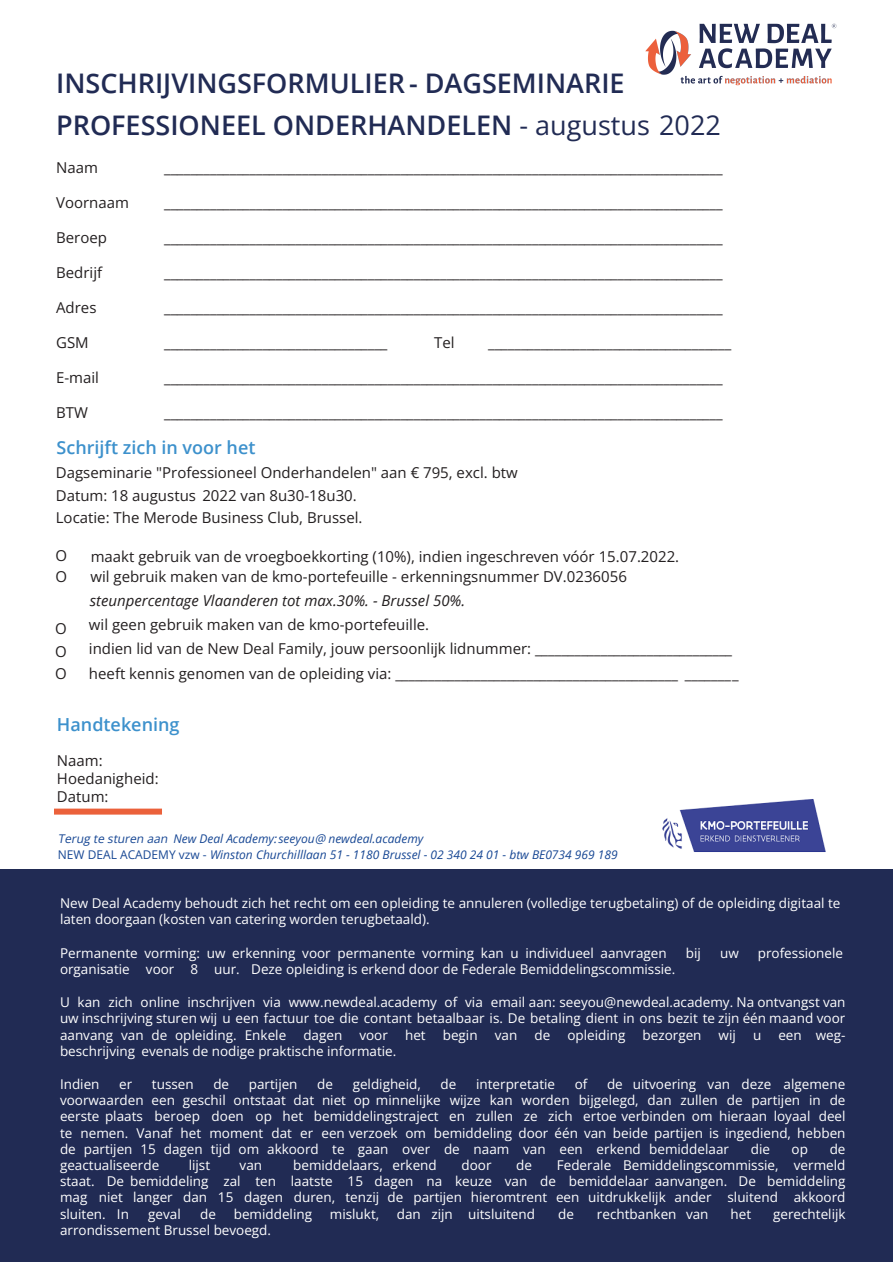
<style>
.page{position:relative;width:893px;height:1263px;background:#fff}
.page>*{position:absolute;margin:0;border:0;box-sizing:border-box;transform-origin:0 0}
.t1{font:600 27px/42px "Open Sans";color:#212b54}
.t2{font:600 18px "Open Sans";color:#3d91cc}
.t3{font:15px/18px "Open Sans";color:#231f20}
.t4{font:15px/22.5px "Open Sans";color:#231f20}
.t5{font:italic 15px "Open Sans";color:#231f20}
.t6{font:13.5px/16.2px "Open Sans";color:#fff;text-align:justify}
.t7{font:italic 12px/15.5px "Open Sans";color:#174794}
.s1{font-weight:400}
.s2{font-style:inherit}
.s3{font-style:normal}
</style>
<div class="page">
<div style="left:0;top:869px;width:893px;height:393px;background:#212b54"></div>
<div style="left:54px;top:809px;width:108px;height:6px;background:#eb613b"></div>
<img style="left:645px;top:23px;width:192px;height:63px">
<img style="left:662px;top:799px;width:164px;height:53px">
<p class="t1" style="left:56px;top:61px;width:666px">INSCHRIJVINGSFORMULIER - DAGSEMINARIE<br>PROFESSIONEEL ONDERHANDELEN <span class="s1">-</span> <span class="s1">augustus</span> <span class="s1">2022</span></p>
<p class="t3" style="left:56px;top:158px;width:43px">Naam</p>
<p class="t3" style="left:164px;top:158px;width:560px">_____________________________________________________________________________________</p>
<p class="t3" style="left:56px;top:193px;width:74px">Voornaam</p>
<p class="t3" style="left:164px;top:193px;width:560px">_____________________________________________________________________________________</p>
<p class="t3" style="left:56px;top:228px;width:52px">Beroep</p>
<p class="t3" style="left:164px;top:228px;width:560px">_____________________________________________________________________________________</p>
<p class="t3" style="left:56px;top:263px;width:48px">Bedrijf</p>
<p class="t3" style="left:164px;top:263px;width:560px">_____________________________________________________________________________________</p>
<p class="t3" style="left:56px;top:298px;width:42px">Adres</p>
<p class="t3" style="left:164px;top:298px;width:560px">_____________________________________________________________________________________</p>
<p class="t3" style="left:56px;top:333px;width:34px">GSM</p>
<p class="t3" style="left:164px;top:333px;width:225px">__________________________________</p>
<p class="t3" style="left:434px;top:333px;width:22px">Tel</p>
<p class="t3" style="left:488px;top:333px;width:245px">_____________________________________</p>
<p class="t3" style="left:56px;top:368px;width:44px">E-mail</p>
<p class="t3" style="left:56px;top:403px;width:33px">BTW</p>
<p class="t3" style="left:164px;top:368px;width:560px">_____________________________________________________________________________________</p>
<p class="t3" style="left:164px;top:403px;width:560px">_____________________________________________________________________________________</p>
<h2 class="t2" style="left:57px;top:435px;width:200px">Schrijft zich in voor het</h2>
<p class="t4" style="left:56px;top:461px;width:464px">Dagseminarie "Professioneel Onderhandelen" aan € 7<span class="s2">95</span>, excl. btw<br>Datum: 1<span class="s2">8 augustus</span> 2022 van 8u30-18u30.<br>Locatie: <span class="s2">The Merode Business Club, Brussel.</span></p>
<p class="t3" style="left:56px;top:546px;width:13px">O</p>
<p class="t3" style="left:91px;top:547px;width:590px">maakt gebruik van de vroegboekkorting (10%), indien ingeschreven vóór 15.07.2022.</p>
<p class="t3" style="left:56px;top:567px;width:13px">O</p>
<p class="t3" style="left:90px;top:567px;width:538px">wil gebruik maken van de kmo-portefeuille - erkenningsnummer DV.0236056</p>
<p class="t5" style="left:90px;top:590px;width:377px">steunpercentage Vlaanderen tot max.30%. - Brussel 50%.</p>
<p class="t3" style="left:89px;top:612px;width:651px;line-height:24.5px">wil geen gebruik maken van de kmo-portefeuille.<br>indien lid van de New Deal Family, jouw persoonlijk lidnummer: ______________________________ heeft kennis genomen van de opleiding via: ___________________________________________ ________</p>
<p class="t3" style="left:55px;top:617px;width:13px;line-height:22.5px;text-align:justify">O O O</p>
<p class="t2" style="left:57px;top:712px;width:124px">Handtekening</p>
<p class="t3" style="left:57px;top:751px;width:103px">Naam:<br>Hoedanigheid:<br>Datum:</p>
<p class="t7" style="left:58px;top:831px;width:561px"><span class="s2">Terug te sturen aan</span> New Deal Academy: seeyou<span class="s2">@</span>newdeal.academy<br><span class="s3">NEW DEAL ACADEMY vzw -</span> Winston Churchilllaan 51 - 1180 Brussel - 02 340 24 01 - btw BE0734 969 189</p>
<p class="t6" style="left:60px;top:895px;width:782px">New Deal Academy behoudt zich het recht om een opleiding te annuleren (volledige terugbetaling) of de opleiding digitaal te laten doorgaan (kosten van catering worden terugbetaald).</p>
<p class="t6" style="left:60px;top:944px;width:608px">Permanente vorming: uw erkenning voor permanente vorming kan u individueel aanvragen</p>
<p class="t6" style="left:686px;top:944px;width:17px">bij</p>
<p class="t6" style="left:720px;top:944px;width:20px">uw</p>
<p class="t6" style="left:758px;top:944px;width:87px">professionele</p>
<p class="t6" style="left:60px;top:960px;width:617px">organisatie voor 8 uur. Deze opleiding is erkend door de Federale Bemiddelingscommissie.</p>
<p class="t6" style="left:60px;top:994px;width:787px">U kan zich online inschrijven via www.newdeal.academy of via email aan: seeyou@newdeal.academy. Na ontvangst van uw inschrijving sturen wij u een factuur toe die contant betaalbaar is. De betaling dient in ons bezit te zijn één maand voor aanvang van de opleiding. Enkele</p>
<p class="t6" style="left:303px;top:1026px;width:40px">dagen</p>
<p class="t6" style="left:359px;top:1026px;width:30px">voor</p>
<p class="t6" style="left:405px;top:1026px;width:22px">het</p>
<p class="t6" style="left:443px;top:1026px;width:36px">begin</p>
<p class="t6" style="left:495px;top:1026px;width:24px">van</p>
<p class="t6" style="left:534px;top:1026px;width:17px">de</p>
<p class="t6" style="left:567px;top:1026px;width:60px">opleiding</p>
<p class="t6" style="left:642px;top:1026px;width:61px">bezorgen</p>
<p class="t6" style="left:719px;top:1026px;width:19px">wij</p>
<p class="t6" style="left:753px;top:1026px;width:10px">u</p>
<p class="t6" style="left:778px;top:1026px;width:69px">een weg-</p>
<p class="t6" style="left:60px;top:1042px;width:338px">beschrijving evenals de nodige praktische informatie.</p>
<p class="t6" style="left:60px;top:1075px;width:41px">Indien</p>
<p class="t6" style="left:119px;top:1075px;width:15px">er</p>
<p class="t6" style="left:152px;top:1075px;width:43px">tussen</p>
<p class="t6" style="left:213px;top:1075px;width:17px">de</p>
<p class="t6" style="left:249px;top:1075px;width:50px">partijen</p>
<p class="t6" style="left:317px;top:1075px;width:17px">de</p>
<p class="t6" style="left:353px;top:1075px;width:70px">geldigheid,</p>
<p class="t6" style="left:441px;top:1075px;width:17px">de</p>
<p class="t6" style="left:476px;top:1075px;width:81px">interpretatie</p>
<p class="t6" style="left:575px;top:1075px;width:14px">of</p>
<p class="t6" style="left:60px;top:1075px;width:787px;text-indent:547px">de uitvoering van deze algemene voorwaarden een geschil ontstaat dat niet op minnelijke wijze kan worden bijgelegd, dan zullen de partijen in de eerste plaats beroep doen op het bemiddelingstraject en zullen ze zich ertoe verbinden om hieraan loyaal deel te nemen. Vanaf het moment dat er een verzoek om bemiddeling door één van beide partijen is ingediend, hebben de partijen 15 dagen tijd om akkoord te gaan over de naam van een erkend bemiddelaar</p>
<p class="t6" style="left:751px;top:1140px;width:21px">die</p>
<p class="t6" style="left:792px;top:1140px;width:18px">op</p>
<p class="t6" style="left:830px;top:1140px;width:17px">de</p>
<p class="t6" style="left:60px;top:1156px;width:101px">geactualiseerde</p>
<p class="t6" style="left:189px;top:1156px;width:23px">lijst</p>
<p class="t6" style="left:240px;top:1156px;width:24px">van</p>
<p class="t6" style="left:293px;top:1156px;width:145px">bemiddelaars, erkend</p>
<p class="t6" style="left:461px;top:1156px;width:32px">door</p>
<p class="t6" style="left:516px;top:1156px;width:17px">de</p>
<p class="t6" style="left:60px;top:1156px;width:787px;text-indent:497px">Federale Bemiddelingscommissie, vermeld staat. De bemiddeling zal ten laatste 15 dagen na keuze van de bemiddelaar aanvangen. De bemiddeling mag niet langer dan 15 dagen duren, tenzij de partijen hieromtrent een uitdrukkelijk ander sluitend akkoord sluiten. In</p>
<p class="t6" style="left:148px;top:1205px;width:34px">geval</p>
<p class="t6" style="left:200px;top:1205px;width:17px">de</p>
<p class="t6" style="left:234px;top:1205px;width:80px">bemiddeling</p>
<p class="t6" style="left:330px;top:1205px;width:51px">mislukt,</p>
<p class="t6" style="left:397px;top:1205px;width:140px">dan zijn uitsluitend</p>
<p class="t6" style="left:558px;top:1205px;width:17px">de</p>
<p class="t6" style="left:597px;top:1205px;width:113px">rechtbanken van</p>
<p class="t6" style="left:730px;top:1205px;width:22px">het</p>
<p class="t6" style="left:773px;top:1205px;width:74px">gerechtelijk</p>
<p class="t6" style="left:60px;top:1221px;width:213px">arrondissement Brussel bevoegd.</p>
</div>
